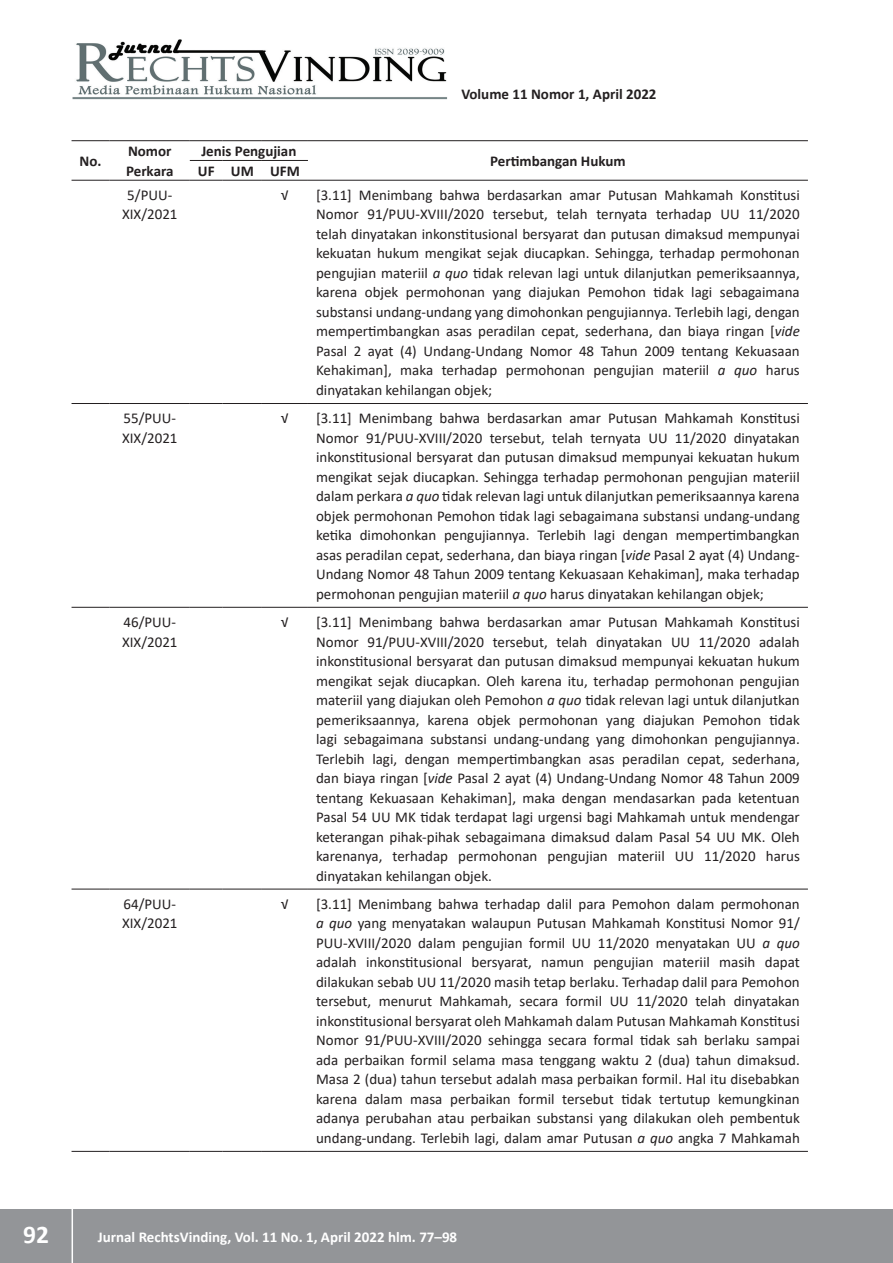
<style>
.page{position:relative;width:893px;height:1263px;background:#fff}
.page>*{position:absolute;margin:0;border:0;box-sizing:border-box;transform-origin:0 0}
.t1{font:700 25.5px "Calibri";color:#fff}
.t2{font:15px/19.5px "Calibri";color:#231f20;text-align:justify}
.t3{font:700 15px/19.5px "Calibri";color:#231f20}
.t4{font:700 15px "Calibri";color:#fff}
.s1{font-style:italic}
</style>
<div class="page">
<div style="left:0;top:1209px;width:893px;height:54px;background:#939598"></div>
<hr style="left:72px;top:1206px;width:1px;height:57px;background:#fff">
<img style="left:72px;top:39px;width:375px;height:60px">
<hr style="left:72px;top:140px;width:38px;height:1px;background:#231f20">
<hr style="left:110px;top:140px;width:80px;height:1px;background:#231f20">
<hr style="left:190px;top:140px;width:33px;height:1px;background:#231f20">
<hr style="left:223px;top:140px;width:39px;height:1px;background:#231f20">
<hr style="left:262px;top:140px;width:46px;height:1px;background:#231f20">
<hr style="left:308px;top:140px;width:500px;height:1px;background:#231f20">
<hr style="left:190px;top:160px;width:33px;height:1px;background:#231f20">
<hr style="left:223px;top:160px;width:39px;height:1px;background:#231f20">
<hr style="left:262px;top:160px;width:46px;height:1px;background:#231f20">
<hr style="left:72px;top:180px;width:38px;height:1px;background:#231f20">
<hr style="left:110px;top:180px;width:80px;height:1px;background:#231f20">
<hr style="left:190px;top:180px;width:33px;height:1px;background:#231f20">
<hr style="left:223px;top:180px;width:39px;height:1px;background:#231f20">
<hr style="left:262px;top:180px;width:46px;height:1px;background:#231f20">
<hr style="left:308px;top:180px;width:500px;height:1px;background:#231f20">
<hr style="left:72px;top:403px;width:38px;height:1px;background:#231f20">
<hr style="left:110px;top:403px;width:80px;height:1px;background:#231f20">
<hr style="left:190px;top:403px;width:33px;height:1px;background:#231f20">
<hr style="left:223px;top:403px;width:39px;height:1px;background:#231f20">
<hr style="left:262px;top:403px;width:46px;height:1px;background:#231f20">
<hr style="left:308px;top:403px;width:500px;height:1px;background:#231f20">
<hr style="left:72px;top:607px;width:38px;height:1px;background:#231f20">
<hr style="left:110px;top:607px;width:80px;height:1px;background:#231f20">
<hr style="left:190px;top:607px;width:33px;height:1px;background:#231f20">
<hr style="left:223px;top:607px;width:39px;height:1px;background:#231f20">
<hr style="left:262px;top:607px;width:46px;height:1px;background:#231f20">
<hr style="left:308px;top:607px;width:500px;height:1px;background:#231f20">
<hr style="left:72px;top:889px;width:38px;height:1px;background:#231f20">
<hr style="left:110px;top:889px;width:80px;height:1px;background:#231f20">
<hr style="left:190px;top:889px;width:33px;height:1px;background:#231f20">
<hr style="left:223px;top:889px;width:39px;height:1px;background:#231f20">
<hr style="left:262px;top:889px;width:46px;height:1px;background:#231f20">
<hr style="left:308px;top:889px;width:500px;height:1px;background:#231f20">
<hr style="left:72px;top:1151px;width:38px;height:1px;background:#231f20">
<hr style="left:110px;top:1151px;width:80px;height:1px;background:#231f20">
<hr style="left:190px;top:1151px;width:33px;height:1px;background:#231f20">
<hr style="left:223px;top:1151px;width:39px;height:1px;background:#231f20">
<hr style="left:262px;top:1151px;width:46px;height:1px;background:#231f20">
<hr style="left:308px;top:1151px;width:500px;height:1px;background:#231f20">
<p class="t3" style="left:80px;top:151px;width:23px">No.</p>
<p class="t3" style="left:126px;top:141px;width:49px">Nomor<br>Perkara</p>
<p class="t3" style="left:201px;top:141px;width:97px">Jenis Pengujian</p>
<p class="t3" style="left:198px;top:161px;width:103px">UF UM UFM</p>
<p class="t3" style="left:461px;top:84px;width:197px">Volume 11 Nomor 1, April 2022</p>
<p class="t3" style="left:490px;top:151px;width:137px">Pertimbangan Hukum</p>
<p class="t2" style="left:122px;top:185px;width:57px;text-align:center">5/PUU-<br>XIX/2021</p>
<p class="t2" style="left:281px;top:185px;width:9px">√</p>
<p class="t2" style="left:316px;top:185px;width:485px">[3.11] Menimbang bahwa berdasarkan amar Putusan Mahkamah Konstitusi Nomor 91/PUU-XVIII/2020 tersebut, telah ternyata terhadap UU 11/2020 telah dinyatakan inkonstitusional bersyarat dan putusan dimaksud mempunyai kekuatan hukum mengikat sejak diucapkan. Sehingga, terhadap permohonan pengujian materiil <span class="s1">a quo</span> tidak relevan lagi untuk dilanjutkan pemeriksaannya, karena objek permohonan yang diajukan Pemohon tidak lagi sebagaimana substansi undang-undang yang dimohonkan pengujiannya. Terlebih lagi, dengan mempertimbangkan asas peradilan cepat, sederhana, dan biaya ringan [<span class="s1">vide </span>Pasal 2 ayat (4) Undang-Undang Nomor 48 Tahun 2009 tentang Kekuasaan Kehakiman], maka terhadap permohonan pengujian materiil <span class="s1">a quo</span> harus dinyatakan kehilangan objek;</p>
<p class="t2" style="left:122px;top:408px;width:57px">55/PUU-<br>XIX/2021</p>
<p class="t2" style="left:281px;top:408px;width:9px">√</p>
<p class="t2" style="left:316px;top:408px;width:485px">[3.11] Menimbang bahwa berdasarkan amar Putusan Mahkamah Konstitusi Nomor 91/PUU-XVIII/2020 tersebut, telah ternyata UU 11/2020 dinyatakan inkonstitusional bersyarat dan putusan dimaksud mempunyai kekuatan hukum mengikat sejak diucapkan. Sehingga terhadap permohonan pengujian materiil dalam perkara <span class="s1">a quo</span> tidak relevan lagi untuk dilanjutkan pemeriksaannya karena objek permohonan Pemohon tidak lagi sebagaimana substansi undang-undang ketika dimohonkan pengujiannya. Terlebih lagi dengan mempertimbangkan asas peradilan cepat, sederhana, dan biaya ringan [<span class="s1">vide</span> Pasal 2 ayat (4) Undang-Undang Nomor 48 Tahun 2009 tentang Kekuasaan Kehakiman], maka terhadap permohonan pengujian materiil <span class="s1">a quo</span> harus dinyatakan kehilangan objek;</p>
<p class="t2" style="left:122px;top:612px;width:57px">46/PUU-<br>XIX/2021</p>
<p class="t2" style="left:281px;top:612px;width:9px">√</p>
<p class="t2" style="left:316px;top:612px;width:485px">[3.11] Menimbang bahwa berdasarkan amar Putusan Mahkamah Konstitusi Nomor 91/PUU-XVIII/2020 tersebut, telah dinyatakan UU 11/2020 adalah inkonstitusional bersyarat dan putusan dimaksud mempunyai kekuatan hukum mengikat sejak diucapkan. Oleh karena itu, terhadap permohonan pengujian materiil yang diajukan oleh Pemohon <span class="s1">a quo</span> tidak relevan lagi untuk dilanjutkan pemeriksaannya, karena objek permohonan yang diajukan Pemohon tidak lagi sebagaimana substansi undang-undang yang dimohonkan pengujiannya.<br>Terlebih lagi, dengan mempertimbangkan asas peradilan cepat, sederhana, dan biaya ringan [<span class="s1">vide</span> Pasal 2 ayat (4) Undang-Undang Nomor 48 Tahun 2009 tentang Kekuasaan Kehakiman], maka dengan mendasarkan pada ketentuan Pasal 54 UU MK tidak terdapat lagi urgensi bagi Mahkamah untuk mendengar keterangan pihak-pihak sebagaimana dimaksud dalam Pasal 54 UU MK. Oleh karenanya, terhadap permohonan pengujian materiil UU 11/2020 harus dinyatakan kehilangan objek.</p>
<p class="t2" style="left:122px;top:894px;width:57px">64/PUU-<br>XIX/2021</p>
<p class="t2" style="left:281px;top:894px;width:9px">√</p>
<p class="t2" style="left:316px;top:894px;width:485px">[3.11] Menimbang bahwa terhadap dalil para Pemohon dalam permohonan <span class="s1">a quo</span> yang menyatakan walaupun Putusan Mahkamah Konstitusi Nomor 91/ PUU-XVIII/2020 dalam pengujian formil UU 11/2020 menyatakan UU <span class="s1">a quo </span>adalah inkonstitusional bersyarat, namun pengujian materiil masih dapat dilakukan sebab UU 11/2020 masih tetap berlaku. Terhadap dalil para Pemohon tersebut, menurut Mahkamah, secara formil UU 11/2020 telah dinyatakan inkonstitusional bersyarat oleh Mahkamah dalam Putusan Mahkamah Konstitusi Nomor 91/PUU-XVIII/2020 sehingga secara formal tidak sah berlaku sampai ada perbaikan formil selama masa tenggang waktu 2 (dua) tahun dimaksud.<br>Masa 2 (dua) tahun tersebut adalah masa perbaikan formil. Hal itu disebabkan karena dalam masa perbaikan formil tersebut tidak tertutup kemungkinan adanya perubahan atau perbaikan substansi yang dilakukan oleh pembentuk undang-undang. Terlebih lagi, dalam amar Putusan <span class="s1">a quo</span> angka 7 Mahkamah</p>
<h1 class="t1" style="left:23px;top:1216px;width:27px">92</h1>
<p class="t4" style="left:98px;top:1227px;width:361px">Jurnal RechtsVinding, Vol. 11 No. 1, April 2022 hlm. 77–98</p>
</div>
